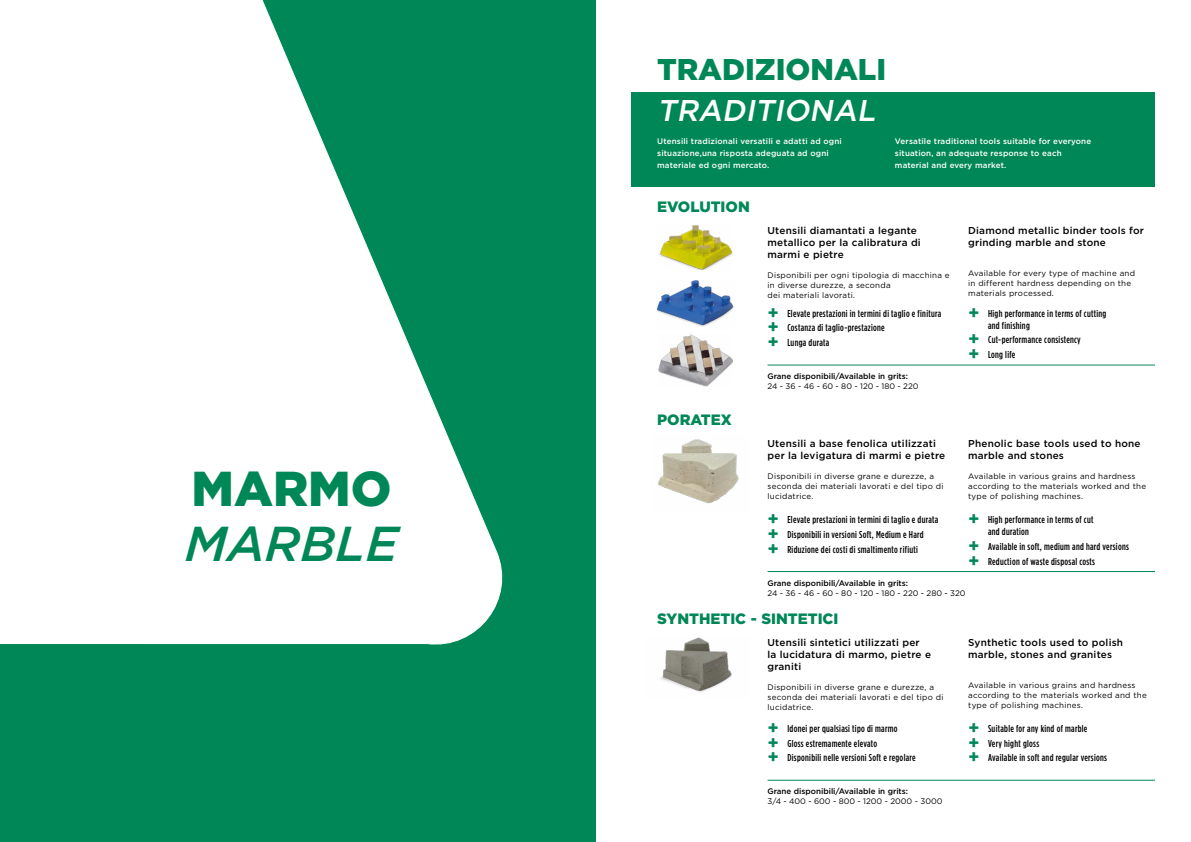
<style>
.page{position:relative;width:1191px;height:842px;background:#fff}
.page>*{position:absolute;margin:0;border:0;box-sizing:border-box;transform-origin:0 0}
.t1{font:italic 500 49px "Gotham";color:#008758}
.t2{font:900 49px "Gotham";color:#008758}
.t3{font:900 30px "Gotham";color:#008758}
.t4{font:italic 500 30px "Gotham";color:#fff}
.t5{font:900 15px "Gotham";color:#008758}
.t6{font:500 10px/14.8px "Gotham Cond";letter-spacing:.03em;color:#000}
.t7{font:500 10px/12px "Gotham";letter-spacing:.02em;color:#000}
.t8{font:8px/10px "Gotham";letter-spacing:.03em;color:#000}
.t9{font:500 8px/12px "Gotham";letter-spacing:.02em;color:#fff}
.t10{font:500 8px "Gotham";color:#000}
.t11{font:8px "Gotham";color:#000}
.s1{font-family:"Gotham";font-weight:700;font-size:18px;color:#008758}
</style>
<div class="page">
<div style="left:0;top:0;width:595px;height:842px;background:#008758"></div>
<svg style="left:0;top:0;width:503px;height:645px"></svg>
<img style="left:659px;top:226px;width:73px;height:43px">
<img style="left:656px;top:280px;width:78px;height:47px">
<img style="left:658px;top:334px;width:74px;height:52px">
<hr style="left:767px;top:365px;width:388px;height:1px;background:#008758">
<img style="left:658px;top:439px;width:81px;height:65px">
<img style="left:660px;top:638px;width:72px;height:54px">
<hr style="left:767px;top:571px;width:388px;height:1px;background:#008758">
<hr style="left:767px;top:780px;width:388px;height:1px;background:#008758">
<div style="left:631px;top:92px;width:524px;height:95px;background:#008758"></div>
<h1 class="t2" style="left:191px;top:455px;width:201px">MARMO</h1>
<h1 class="t1" style="left:185px;top:512px;width:215px">MARBLE</h1>
<h2 class="t3" style="left:657px;top:49px;width:231px">TRADIZIONALI</h2>
<h2 class="t4" style="left:657px;top:91px;width:226px">TRADITIONAL</h2>
<p class="t9" style="left:657px;top:135px;width:186px">Utensili tradizionali versatili e adatti ad ogni situazione,una risposta adeguata ad ogni materiale ed ogni mercato.</p>
<p class="t9" style="left:895px;top:135px;width:198px">Versatile traditional tools suitable for everyone situation, an adequate response to each material and every market.</p>
<h3 class="t5" style="left:657px;top:196px;width:94px">EVOLUTION</h3>
<h3 class="t5" style="left:657px;top:410px;width:76px">PORATEX</h3>
<p class="t7" style="left:767px;top:224px;width:155px">Utensili diamantati a legante metallico per la calibratura di marmi e pietre</p>
<p class="t8" style="left:767px;top:270px;width:184px">Disponibili per ogni tipologia di macchina e in diverse durezze, a seconda<br>dei materiali lavorati.</p>
<p class="t7" style="left:968px;top:224px;width:177px">Diamond metallic binder tools for grinding marble and stone</p>
<p class="t8" style="left:968px;top:268px;width:168px">Available for every type of machine and in different hardness depending on the materials processed.</p>
<p class="t6" style="left:767px;top:306px;width:175px"><span class="s1">+</span> Elevate prestazioni in termini di taglio e finitura <span class="s1">+</span> Costanza di taglio-prestazione<br><span class="s1">+</span> Lunga durata</p>
<p class="t6" style="left:988px;top:307px;width:120px;line-height:12px;text-indent:-20px"><span class="s1">+</span> High performance in terms of cutting and finishing</p>
<p class="t6" style="left:968px;top:332px;width:114px"><span class="s1">+</span> Cut-performance consistency <span class="s1">+</span> Long life</p>
<p class="t10" style="left:767px;top:371px;width:142px">Grane disponibili/Available in grits:</p>
<p class="t11" style="left:767px;top:381px;width:152px">24 - 36 - 46 - 60 - 80 - 120 - 180 - 220</p>
<p class="t7" style="left:767px;top:438px;width:179px">Utensili a base fenolica utilizzati per la levigatura di marmi e pietre</p>
<p class="t8" style="left:767px;top:471px;width:177px">Disponibili in diverse grane e durezze, a seconda dei materiali lavorati e del tipo di lucidatrice.</p>
<p class="t6" style="left:767px;top:512px;width:172px"><span class="s1">+</span> Elevate prestazioni in termini di taglio e durata <span class="s1">+</span> Disponibili in versioni Soft, Medium e Hard<br><span class="s1">+</span> Riduzione dei costi di smaltimento rifiuti</p>
<p class="t7" style="left:968px;top:438px;width:174px">Phenolic base tools used to hone marble and stones</p>
<p class="t8" style="left:968px;top:471px;width:179px">Available in various grains and hardness according to the materials worked and the type of polishing machines.</p>
<p class="t6" style="left:988px;top:513px;width:107px;line-height:12px;text-indent:-20px"><span class="s1">+</span> High performance in terms of cut and duration</p>
<p class="t6" style="left:968px;top:539px;width:162px"><span class="s1">+</span> Available in soft, medium and hard versions <span class="s1">+</span> Reduction of waste disposal costs</p>
<p class="t10" style="left:767px;top:578px;width:142px">Grane disponibili/Available in grits:</p>
<p class="t11" style="left:767px;top:588px;width:200px">24 - 36 - 46 - 60 - 80 - 120 - 180 - 220 - 280 - 320</p>
<h3 class="t5" style="left:657px;top:608px;width:183px">SYNTHETIC - SINTETICI</h3>
<p class="t7" style="left:767px;top:636px;width:165px">Utensili sintetici utilizzati per la lucidatura di marmo, pietre e graniti</p>
<p class="t8" style="left:767px;top:682px;width:177px">Disponibili in diverse grane e durezze, a seconda dei materiali lavorati e del tipo di lucidatrice.</p>
<p class="t6" style="left:767px;top:721px;width:150px"><span class="s1">+</span> Idonei per qualsiasi tipo di marmo<br><span class="s1">+</span> Gloss estremamente elevato<br><span class="s1">+</span> Disponibili nelle versioni Soft e regolare</p>
<p class="t10" style="left:767px;top:786px;width:142px">Grane disponibili/Available in grits:</p>
<p class="t11" style="left:767px;top:796px;width:176px">3/4 - 400 - 600 - 800 - 1200 - 2000 - 3000</p>
<p class="t7" style="left:968px;top:636px;width:156px">Synthetic tools used to polish marble, stones and granites</p>
<p class="t8" style="left:968px;top:680px;width:180px">Available in various grains and hardness according to the materials worked and the type of polishing machines.</p>
<p class="t6" style="left:968px;top:721px;width:140px"><span class="s1">+</span> Suitable for any kind of marble<br><span class="s1">+</span> Very hight gloss<br><span class="s1">+</span> Available in soft and regular versions</p>
</div>
